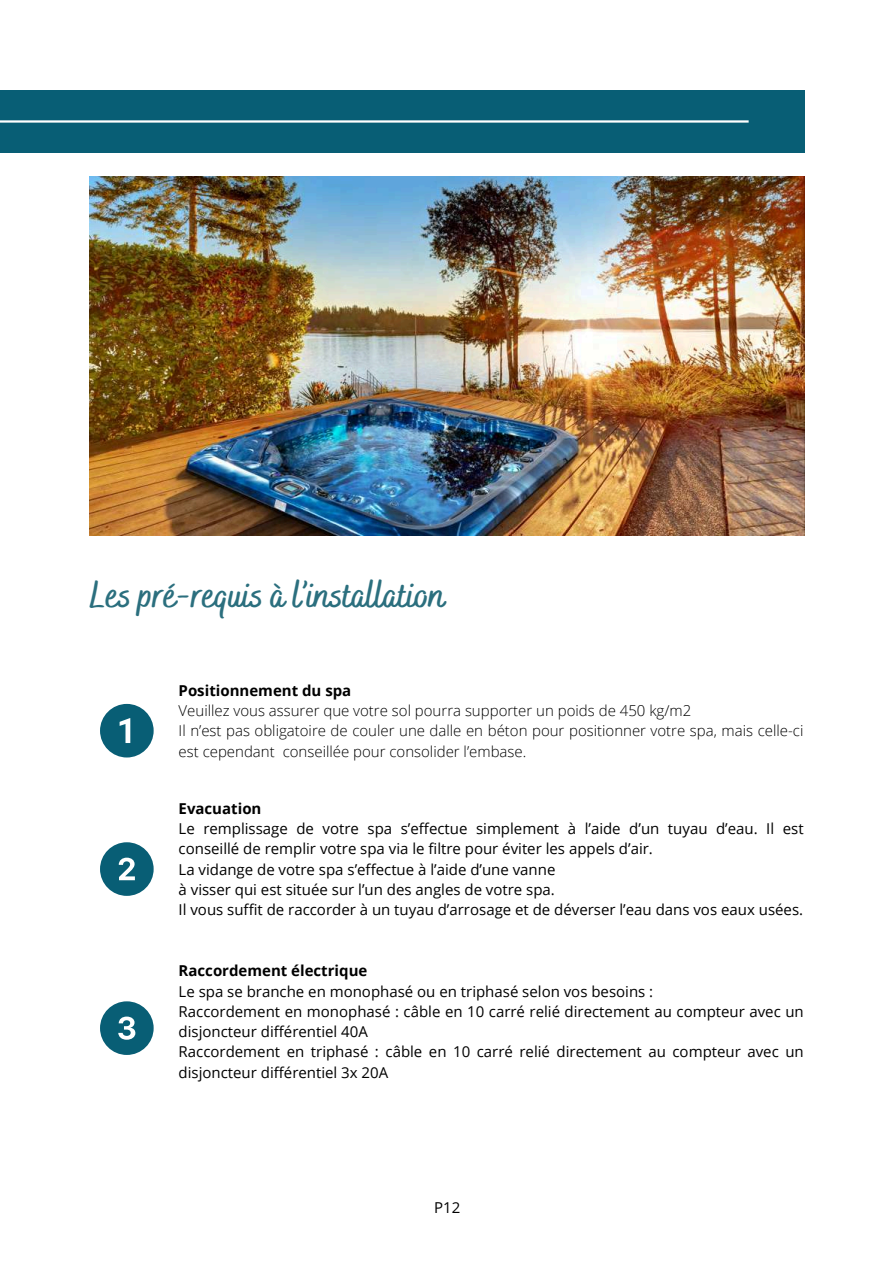
<style>
.page{position:relative;width:894px;height:1264px;background:#fff}
.page>*{position:absolute;margin:0;border:0;box-sizing:border-box;transform-origin:0 0}
.t1{font:700 37.05px "Bakerie Smooth";color:#2b6f7e}
.t2{font:15px/20.2px "Open Sans";color:#000}
.t3{font:300 15px/20.2px "Open Sans";color:#000}
.t4{font:700 15px "Open Sans";color:#000}
</style>
<div class="page">
<div style="left:0;top:90px;width:804px;height:63px;background:#085e75"></div>
<hr style="left:0;top:120px;width:748px;height:3px;background:#fff">
<img style="left:89px;top:176px;width:715px;height:359px">
<svg style="left:100px;top:704px;width:54px;height:53px"></svg>
<svg style="left:100px;top:842px;width:54px;height:53px"></svg>
<svg style="left:100px;top:1001px;width:54px;height:53px"></svg>
<h1 class="t1" style="left:89px;top:573px;width:357px">Les pré-requis à l’installation</h1>
<p class="t4" style="left:178px;top:679px;width:174px">Positionnement du spa</p>
<p class="t3" style="left:178px;top:700px;width:626px">Veuillez vous assurer que votre sol pourra supporter un poids de 450 kg/m2<br>Il n’est pas obligatoire de couler une dalle en béton pour positionner votre spa, mais celle-ci est cependant conseillée pour consolider l’embase.</p>
<p class="t4" style="left:178px;top:798px;width:84px">Evacuation</p>
<p class="t2" style="left:178px;top:818px;width:626px">Le remplissage de votre spa s’effectue simplement à l’aide d’un tuyau d’eau. Il est conseillé de remplir votre spa via le filtre pour éviter les appels d’air.<br>La vidange de votre spa s’effectue à l’aide d’une vanne<br>à visser qui est située sur l’un des angles de votre spa.<br>Il vous suffit de raccorder à un tuyau d’arrosage et de déverser l’eau dans vos eaux usées.</p>
<p class="t4" style="left:178px;top:960px;width:190px">Raccordement électrique</p>
<p class="t2" style="left:178px;top:980px;width:626px">Le spa se branche en monophasé ou en triphasé selon vos besoins :<br>Raccordement en monophasé : câble en 10 carré relié directement au compteur avec un disjoncteur différentiel 40A<br>Raccordement en triphasé : câble en 10 carré relié directement au compteur avec un disjoncteur différentiel 3x 20A</p>
<p class="t2" style="left:434px;top:1197px;width:28px">P12</p>
</div>
